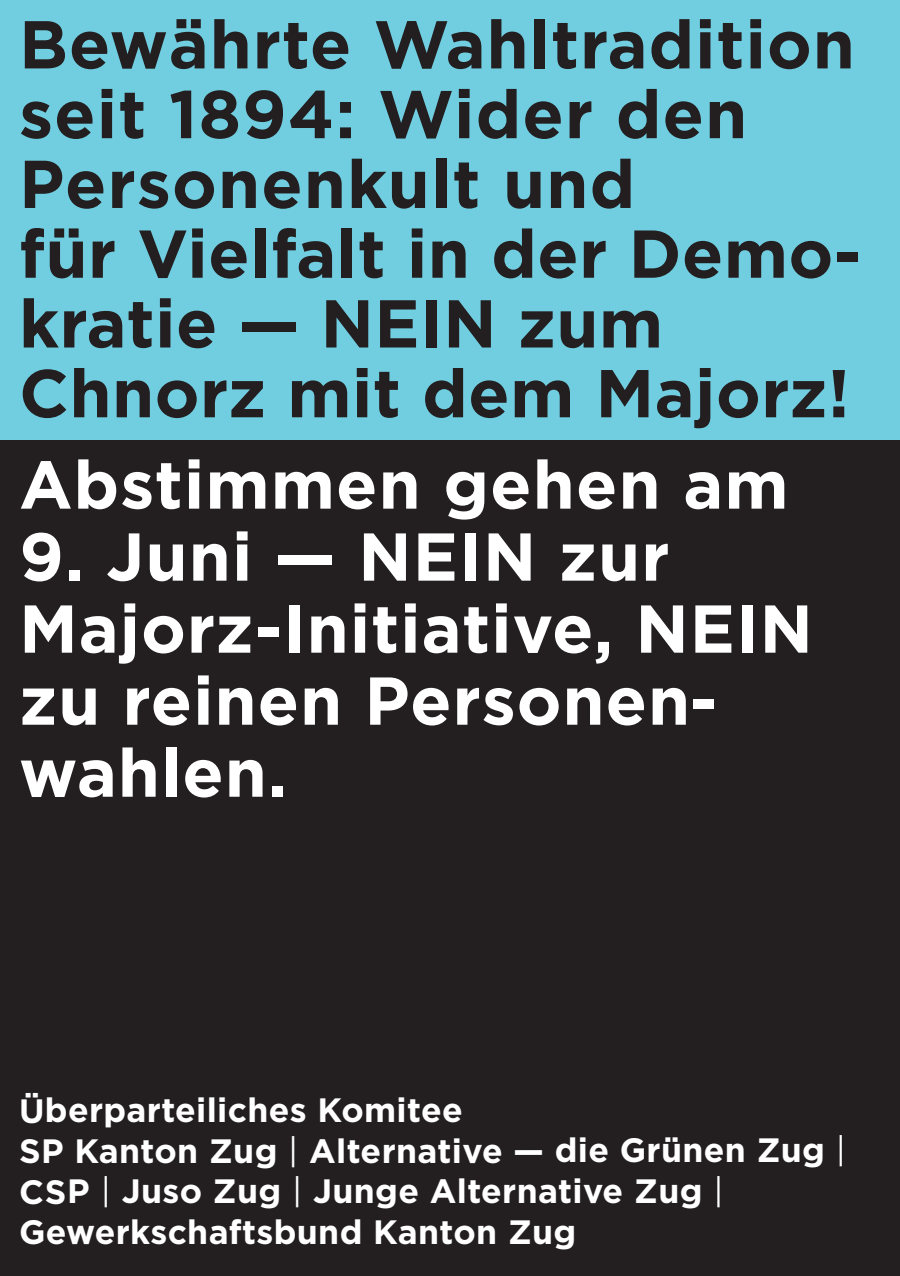
<style>
.page{position:relative;width:900px;height:1276px;background:#fff}
.page>*{position:absolute;margin:0;border:0;box-sizing:border-box;transform-origin:0 0}
.t1{font:700 67.5px/69.8px "Gotham";letter-spacing:.01em;color:#231f20}
.t2{font:700 67.5px/72px "Gotham";letter-spacing:.015em;color:#fff}
.t3{font:700 33.75px/40.5px "Gotham";letter-spacing:.01em;color:#fff}
.s1{font-weight:400}
</style>
<div class="page">
<div style="left:0;top:0;width:899px;height:459px;background:#71cee1"></div>
<div style="left:0;top:440px;width:899px;height:836px;background:#231f20"></div>
<h1 class="t1" style="left:19px;top:10px;width:843px">Bewährte Wahltradition seit 1894: Wider den<br>Personenkult und<br>für Vielfalt in der Demo&shy;kratie — NEIN zum<br>Chnorz mit dem Majorz!</h1>
<h1 class="t2" style="left:19px;top:449px;width:770px">Abstimmen gehen am</h1>
<h1 class="t2" style="left:19px;top:521px;width:795px">9. Juni — NEIN zur<br>Majorz-Initiative, NEIN zu reinen Personen&shy;wahlen.</h1>
<p class="t3" style="left:19px;top:1090px;width:828px">Überparteiliches Komitee<br>SP Kanton Zug <span class="s1">|</span> Alternative — die Grünen Zug <span class="s1">| </span>CSP <span class="s1">|</span> Juso Zug <span class="s1">|</span> Junge Alternative Zug <span class="s1">| </span>Gewerkschaftsbund Kanton Zug</p>
</div>
